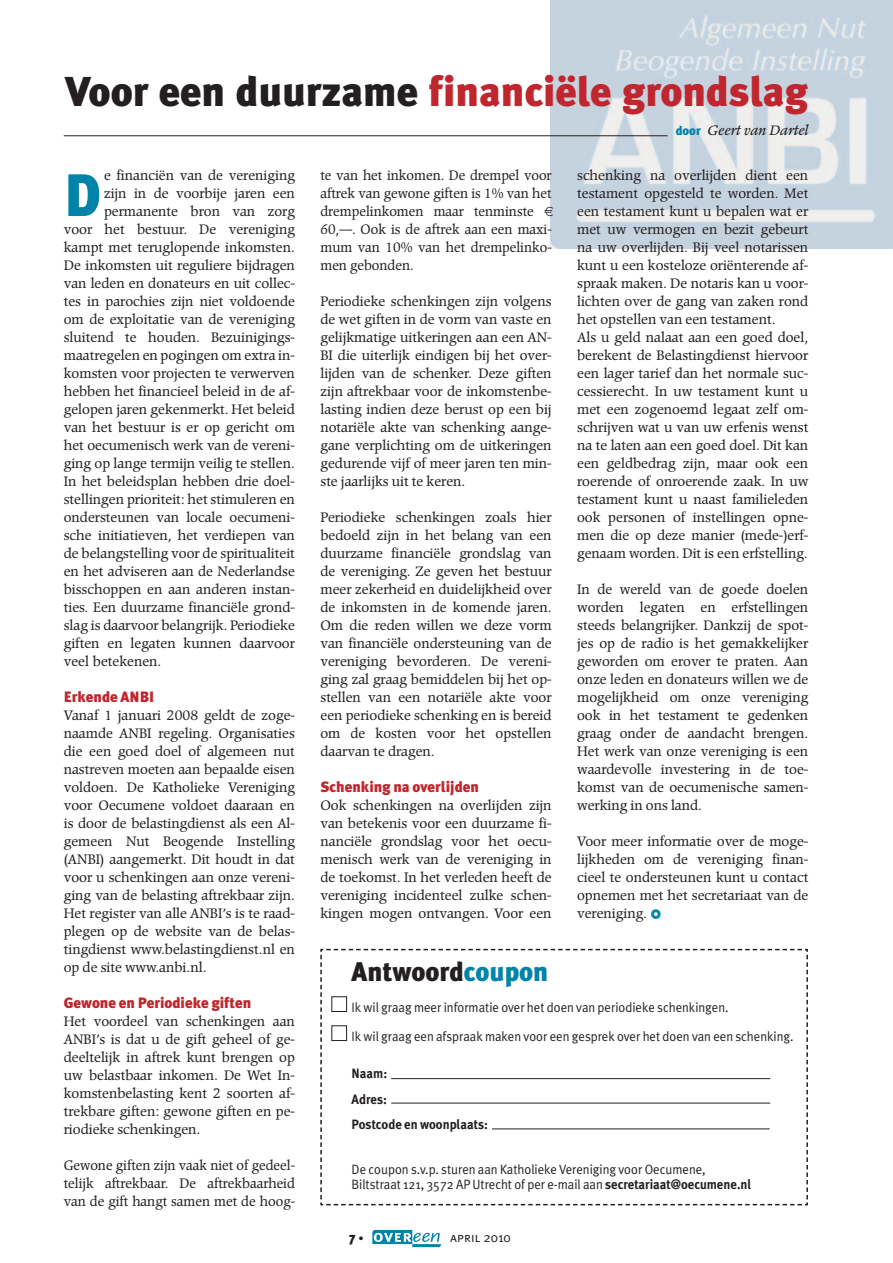
<style>
.page{position:relative;width:893px;height:1263px;background:#fff}
.page>*{position:absolute;margin:0;border:0;box-sizing:border-box;transform-origin:0 0}
.t1{font:900 59.85px "Meta Plus";color:#0083a9}
.t2{font:900 41.7px "Meta Plus";color:#c0262d}
.t3{font:900 27px "Meta Plus";color:#231f20}
.t4{font:900 15px "Meta Plus";color:#c0262d}
.t5{font:13.5px/18px "Poppl Pontifex";color:#231f20;text-align:justify}
.t6{font:13.5px/18px "Poppl Pontifex";color:#231f20;text-align:justify;scale:.95 1}
.t7{font:13.5px/28.5px "Meta Plus Normal";color:#231f20;scale:.95 1}
.t8{font:700 13.5px/25.5px "Meta Plus";color:#231f20;scale:.95 1}
.t9{font:13.5px "Meta Plus Normal Caps";color:#231f20}
.t10{font:900 13.5px "Meta Plus";color:#231f20}
.t11{font:italic 13.35px "Poppl Pontifex";color:#231f20}
.s1{color:#231f20}
.s2{font-family:"Meta Plus";font-weight:900;font-style:normal;font-size:12.6px;color:#0083a9}
.s3{color:#0083a9}
.s4{font-family:"Meta Plus";font-weight:700}
.s5{font-size:10.5px}
.s6{font-family:"Meta Plus Normal"}
</style>
<div class="page">
<img style="left:550px;top:0;width:343px;height:249px">
<svg style="left:372px;top:1230px;width:69px;height:17px"></svg>
<hr style="left:64px;top:135px;width:604px;height:1px;background:#231f20">
<svg style="left:320px;top:948px;width:488px;height:258px"></svg>
<div style="left:331px;top:996px;width:16px;height:16px;border:1px solid #231f20"></div>
<div style="left:331px;top:1025px;width:16px;height:16px;border:1px solid #231f20"></div>
<hr style="left:391px;top:1078px;width:379px;height:1px;background:#231f20">
<hr style="left:391px;top:1103px;width:379px;height:1px;background:#231f20">
<hr style="left:492px;top:1128px;width:278px;height:1px;background:#231f20">
<svg style="left:550px;top:207px;width:3px;height:9px"></svg>
<h2 class="t2" style="left:65px;top:67px;width:744px"><span class="s1">Voor een duurzame</span> financiële grondslag</h2>
<p class="t11" style="left:676px;top:124px;width:134px"><span class="s2">door</span> Geert van Dartel</p>
<h1 class="t1" style="left:64px;top:160px;width:39px">D</h1>
<p class="t5" style="left:104px;top:168px;width:192px">e financiën van de vereniging</p>
<p class="t5" style="left:577px;top:168px;width:233px;text-align:left">schenking na overlijden dient een testament opgesteld te worden. Met een testament kunt u bepalen wat er met uw vermogen en bezit gebeurt na uw overlijden. Bij veel notarissen kunt u een kosteloze oriënterende af&shy;spraak maken. De notaris kan u voor&shy;lichten over de gang van zaken rond het opstellen van een testament.<br>Als u geld nalaat aan een goed doel, berekent de Belastingdienst hiervoor een lager tarief dan het normale suc&shy;cessierecht. In uw testament kunt u met een zogenoemd legaat zelf om&shy;schrijven wat u van uw erfenis wenst na te laten aan een goed doel. Dit kan een geldbedrag zijn, maar ook een roerende of onroerende zaak. In uw testament kunt u naast familieleden ook personen of instellingen opne&shy;men die op deze manier (mede-)erf&shy;genaam worden. Dit is een erfstelling.</p>
<p class="t5" style="left:577px;top:582px;width:233px">In de wereld van de goede doelen worden legaten en erfstellingen steeds belangrijker. Dankzij de spot&shy;jes op de radio is het gemakkelijker geworden om erover te praten. Aan onze leden en donateurs willen we de mogelijkheid om onze vereniging ook in het testament te gedenken graag onder de aandacht brengen.<br>Het werk van onze vereniging is een waardevolle investering in de toe&shy;komst van de oecumenische samen&shy;werking in ons land.</p>
<p class="t5" style="left:577px;top:834px;width:233px">Voor meer informatie over de moge&shy;lijkheden om de vereniging finan&shy;cieel te ondersteunen kunt u contact opnemen met het secretariaat van de vereniging.</p>
<p class="t6" style="left:320px;top:168px;width:245px;text-align:left">te van het inkomen. De drempel voor aftrek van gewone giften is 1% van het drempelinkomen maar tenminste<br>60,—. Ook is de aftrek aan een maxi&shy;mum van 10% van het drempelinko&shy;men gebonden.</p>
<p class="t5" style="left:320px;top:294px;width:233px">Periodieke schenkingen zijn volgens de wet giften in de vorm van vaste en gelijkmatige uitkeringen aan een AN-BI die uiterlijk eindigen bij het over&shy;lijden van de schenker. Deze giften zijn aftrekbaar voor de inkomstenbe&shy;lasting indien deze berust op een bij notariële akte van schenking aange&shy;gane verplichting om de uitkeringen gedurende vijf of meer jaren ten min&shy;ste jaarlijks uit te keren.</p>
<p class="t5" style="left:320px;top:510px;width:233px">Periodieke schenkingen zoals hier bedoeld zijn in het belang van een duurzame financiële grondslag van de vereniging. Ze geven het bestuur meer zekerheid en duidelijkheid over de inkomsten in de komende jaren.<br>Om die reden willen we deze vorm van financiële ondersteuning van de vereniging bevorderen. De vereni&shy;ging zal graag bemiddelen bij het op&shy;stellen van een notariële akte voor een periodieke schenking en is bereid om de kosten voor het opstellen daarvan te dragen.</p>
<p class="t4" style="left:320px;top:778px;width:160px">Schenking na overlijden</p>
<p class="t5" style="left:320px;top:798px;width:233px">Ook schenkingen na overlijden zijn van betekenis voor een duurzame fi&shy;nanciële grondslag voor het oecu&shy;menisch werk van de vereniging in de toekomst. In het verleden heeft de vereniging incidenteel zulke schen&shy;kingen mogen ontvangen. Voor een</p>
<p class="t5" style="left:104px;top:186px;width:192px">zijn in de voorbije jaren een</p>
<p class="t5" style="left:104px;top:204px;width:192px">permanente bron van zorg</p>
<p class="t5" style="left:64px;top:222px;width:233px">voor het bestuur. De vereniging</p>
<p class="t5" style="left:64px;top:240px;width:233px">kampt met teruglopende inkomsten.</p>
<p class="t5" style="left:64px;top:258px;width:233px">De inkomsten uit reguliere bijdragen</p>
<p class="t5" style="left:64px;top:276px;width:233px">van leden en donateurs en uit collec-</p>
<p class="t5" style="left:64px;top:294px;width:233px">tes in parochies zijn niet voldoende</p>
<p class="t5" style="left:64px;top:312px;width:233px">om de exploitatie van de vereniging</p>
<p class="t5" style="left:64px;top:330px;width:233px">sluitend te houden. Bezuinigings-</p>
<p class="t5" style="left:64px;top:348px;width:233px">maatregelen en pogingen om extra in-</p>
<p class="t5" style="left:64px;top:366px;width:233px">komsten voor projecten te verwerven</p>
<p class="t5" style="left:64px;top:384px;width:233px">hebben het financieel beleid in de af-</p>
<p class="t5" style="left:64px;top:402px;width:233px">gelopen jaren gekenmerkt. Het beleid</p>
<p class="t5" style="left:64px;top:420px;width:233px">van het bestuur is er op gericht om</p>
<p class="t5" style="left:64px;top:438px;width:233px">het oecumenisch werk van de vereni-</p>
<p class="t5" style="left:64px;top:456px;width:233px">ging op lange termijn veilig te stellen.</p>
<p class="t5" style="left:64px;top:474px;width:233px">In het beleidsplan hebben drie doel-</p>
<p class="t5" style="left:64px;top:492px;width:233px">stellingen prioriteit: het stimuleren en</p>
<p class="t5" style="left:64px;top:510px;width:233px">ondersteunen van locale oecumeni-</p>
<p class="t5" style="left:64px;top:528px;width:233px">sche initiatieven, het verdiepen van</p>
<p class="t5" style="left:64px;top:546px;width:233px">de belangstelling voor de spiritualiteit</p>
<p class="t5" style="left:64px;top:564px;width:233px">en het adviseren aan de Nederlandse</p>
<p class="t5" style="left:64px;top:582px;width:233px">bisschoppen en aan anderen instan-</p>
<p class="t5" style="left:64px;top:600px;width:233px">ties. Een duurzame financiële grond-</p>
<p class="t5" style="left:64px;top:618px;width:233px">slag is daarvoor belangrijk. Periodieke</p>
<p class="t5" style="left:64px;top:636px;width:233px">giften en legaten kunnen daarvoor</p>
<p class="t5" style="left:64px;top:654px;width:99px">veel betekenen.</p>
<p class="t4" style="left:64px;top:688px;width:92px">Erkende ANBI</p>
<p class="t5" style="left:64px;top:708px;width:233px">Vanaf 1 januari 2008 geldt de zoge&shy;naamde ANBI regeling. Organisaties die een goed doel of algemeen nut nastreven moeten aan bepaalde eisen voldoen. De Katholieke Vereniging voor Oecumene voldoet daaraan en is door de belastingdienst als een Al&shy;gemeen Nut Beogende Instelling (ANBI) aangemerkt. Dit houdt in dat voor u schenkingen aan onze vereni&shy;ging van de belasting aftrekbaar zijn.<br>Het register van alle ANBI’s is te raad&shy;plegen op de website van de belas&shy;tingdienst www.belastingdienst.nl en op de site www.anbi.nl.</p>
<p class="t4" style="left:64px;top:994px;width:189px">Gewone en Periodieke giften</p>
<p class="t5" style="left:64px;top:1014px;width:233px">Het voordeel van schenkingen aan ANBI’s is dat u de gift geheel of ge&shy;deeltelijk in aftrek kunt brengen op uw belastbaar inkomen. De Wet In&shy;komstenbelasting kent 2 soorten af&shy;trekbare giften: gewone giften en pe&shy;riodieke schenkingen.</p>
<p class="t6" style="left:64px;top:1158px;width:245px">Gewone giften zijn vaak niet of gedeel&shy;telijk aftrekbaar. De aftrekbaarheid van de gift hangt samen met de hoog-</p>
<h3 class="t3" style="left:352px;top:955px;width:198px">Antwoord<span class="s3">coupon</span></h3>
<p class="t7" style="left:352px;top:993px;width:467px">Ik wil graag meer informatie over het doen van periodieke schenkingen.<br>Ik wil graag een afspraak maken voor een gesprek over het doen van een schenking.</p>
<p class="t8" style="left:352px;top:1061px;width:145px">Naam:<br>Adres:<br>Postcode en woonplaats:</p>
<p class="t7" style="left:352px;top:1162px;width:422px;line-height:15px">De coupon s.v.p. sturen aan Katholieke Vereniging voor Oecumene,<br>Biltstraat 121, 3572 AP Utrecht of per e-mail aan <span class="s4">secretariaat@oecumene.nl</span></p>
<p class="t10" style="left:349px;top:1229px;width:16px">7 <span class="s5">•</span></p>
<p class="t9" style="left:450px;top:1229px;width:62px">april <span class="s6">2010</span></p>
</div>
